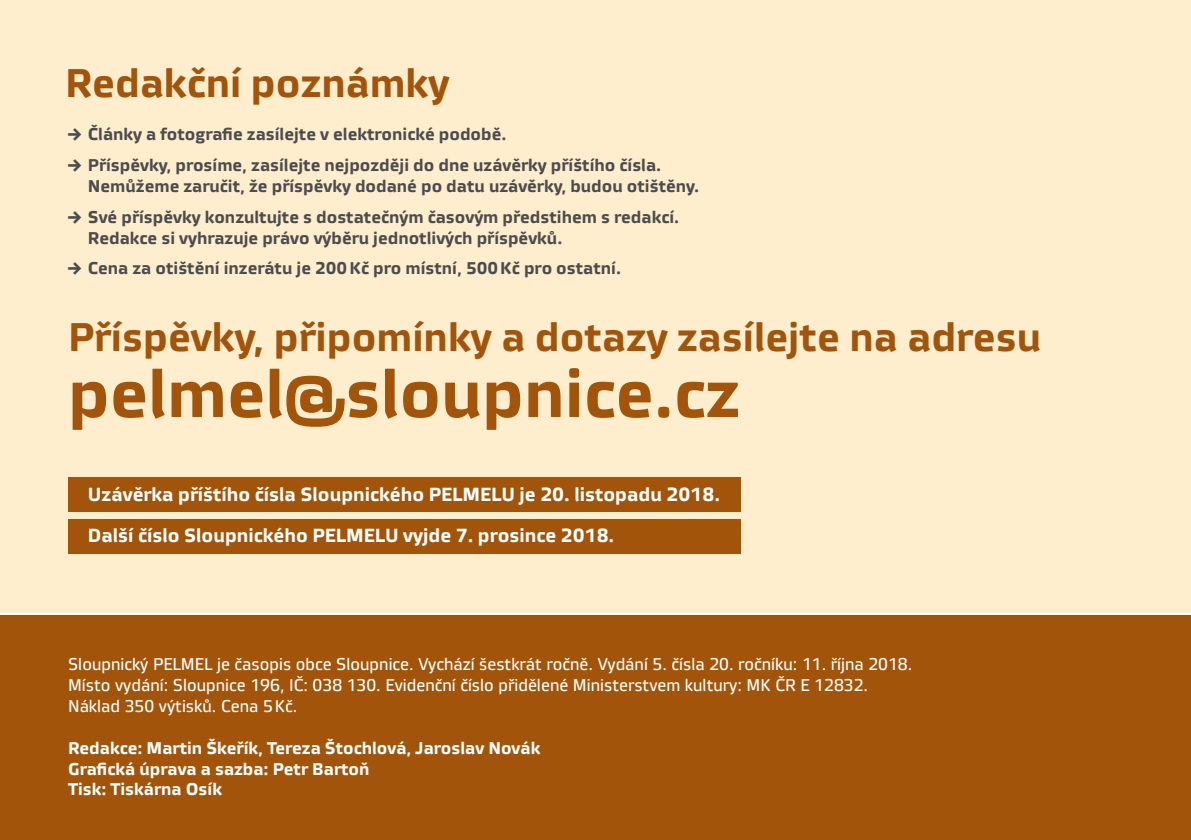
<style>
.page{position:relative;width:1191px;height:840px;background:#fff}
.page>*{position:absolute;margin:0;border:0;box-sizing:border-box;transform-origin:0 0}
.t1{font:700 67px "Vida 32 Pro";color:#a2550a}
.t2{font:700 40px "Vida 32 Pro";color:#a2550a}
.t3{font:700 19px/41.6px "Vida 32 Pro";color:#fff}
.t4{font:700 17px/20.8px "Vida 32 Pro";color:#4c4c4e}
.t5{font:17px/20.8px "Vida 32 Pro";color:#fff}
.t6{font:700 17px/20.8px "Vida 32 Pro";color:#fff}
</style>
<div class="page">
<div style="left:0;top:0;width:1191px;height:612px;background:#ffeece"></div>
<div style="left:0;top:615px;width:1191px;height:224px;background:#a2550a"></div>
<div style="left:68px;top:477px;width:672px;height:34px;background:#a2550a"></div>
<div style="left:68px;top:519px;width:672px;height:34px;background:#a2550a"></div>
<h2 class="t2" style="left:65px;top:68px;width:385px">Redakční poznámky</h2>
<p class="t4" style="left:68px;top:125px;width:440px">→ Články a fotografie zasílejte v elektronické podobě.</p>
<p class="t4" style="left:88px;top:156px;width:613px;text-indent:-20px">→ Příspěvky, prosíme, zasílejte nejpozději do dne uzávěrky příštího čísla.<br>Nemůžeme zaručit, že příspěvky dodané po datu uzávěrky, budou otištěny.</p>
<p class="t4" style="left:88px;top:208px;width:593px;text-indent:-20px">→ Své příspěvky konzultujte s dostatečným časovým předstihem s redakcí.<br>Redakce si vyhrazuje právo výběru jednotlivých příspěvků.</p>
<p class="t4" style="left:68px;top:259px;width:554px">→ Cena za otištění inzerátu je 200 Kč pro místní, 500 Kč pro ostatní.</p>
<h2 class="t2" style="left:68px;top:322px;width:974px">Příspěvky, připomínky a dotazy zasílejte na adresu</h2>
<h1 class="t1" style="left:68px;top:368px;width:673px">pelmel@sloupnice.cz</h1>
<p class="t3" style="left:88px;top:474px;width:633px">Uzávěrka příštího čísla Sloupnického PELMELU je 20. listopadu 2018.<br>Další číslo Sloupnického PELMELU vyjde 7. prosince 2018.</p>
<p class="t5" style="left:68px;top:655px;width:846px">Sloupnický PELMEL je časopis obce Sloupnice. Vychází šestkrát ročně. Vydání 5. čísla 20. ročníku: 11. října 2018.<br>Místo vydání: Sloupnice 196, IČ: 038 130. Evidenční číslo přidělené Ministerstvem kultury: MK ČR E 12832.<br>Náklad 350 výtisků. Cena 5 Kč.</p>
<p class="t6" style="left:68px;top:738px;width:474px">Redakce: Martin Škeřík, Tereza Štochlová, Jaroslav Novák<br>Grafická úprava a sazba: Petr Bartoň<br>Tisk: Tiskárna Osík</p>
</div>
